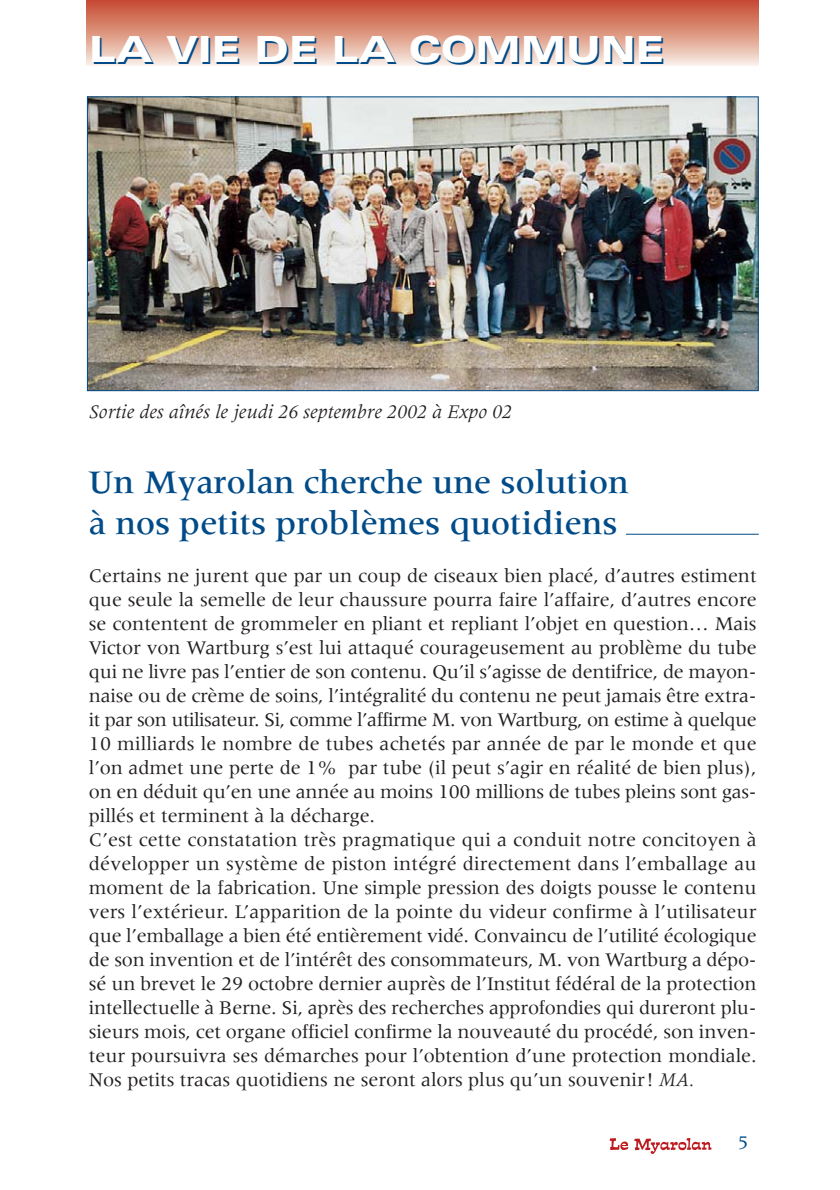
<style>
.page{position:relative;width:840px;height:1190px;background:#fff}
.page>*{position:absolute;margin:0;border:0;box-sizing:border-box;transform-origin:0 0}
.t1{font:900 expanded 36px "Univers";color:#004b88}
.t2{font:500 34px/40.8px "Meridien";color:#004b88}
.t3{font:20px/24px "Meridien";letter-spacing:-.005em;color:#231f20}
.t4{font:italic 20px "Meridien";color:#231f20}
.t5{font:20px "Meridien";color:#004b88}
.s1{font-style:italic}
</style>
<div class="page">
<div style="left:87px;top:0;width:672px;height:65px;background:linear-gradient(to bottom,#c4462a,#f6e8dc)"></div>
<svg style="left:610px;top:1138px;width:18px;height:12px"></svg>
<svg style="left:634px;top:1138px;width:78px;height:16px"></svg>
<img style="left:89px;top:98px;width:668px;height:291px">
<hr style="left:626px;top:534px;width:133px;height:1px;background:#004b88">
<h1 class="t1" style="left:91px;top:38px;width:577px">LA VIE DE LA COMMUNE</h1>
<p class="t4" style="left:89px;top:404px;width:425px">Sortie des aînés le jeudi 26 septembre 2002 à Expo 02</p>
<h2 class="t2" style="left:89px;top:465px;width:542px">Un Myarolan cherche une solution à nos petits problèmes quotidiens</h2>
<p class="t3" style="left:89px;top:565px;width:669px">Certains ne jurent que par un coup de ciseaux bien placé, d’autres estiment que seule la semelle de leur chaussure pourra faire l’affaire, d’autres encore se contentent de grommeler en pliant et repliant l’objet en question… Mais Victor von Wartburg s’est lui attaqué courageusement au problème du tube qui ne livre pas l’entier de son contenu. Qu’il s’agisse de dentifrice, de mayon&shy;naise ou de crème de soins, l’intégralité du contenu ne peut jamais être extra&shy;it par son utilisateur. Si, comme l’affirme M. von Wartburg, on estime à quelque 10 milliards le nombre de tubes achetés par année de par le monde et que l’on admet une perte de 1% par tube (il peut s’agir en réalité de bien plus), on en déduit qu’en une année au moins 100 millions de tubes pleins sont gas&shy;pillés et terminent à la décharge.<br>C’est cette constatation très pragmatique qui a conduit notre concitoyen à développer un système de piston intégré directement dans l’emballage au moment de la fabrication. Une simple pression des doigts pousse le contenu vers l’extérieur. L’apparition de la pointe du videur confirme à l’utilisateur que l’emballage a bien été entièrement vidé. Convaincu de l’utilité écologique de son invention et de l’intérêt des consommateurs, M. von Wartburg a dépo&shy;sé un brevet le 29 octobre dernier auprès de l’Institut fédéral de la protection intellectuelle à Berne. Si, après des recherches approfondies qui dureront plu&shy;sieurs mois, cet organe officiel confirme la nouveauté du procédé, son inven&shy;teur poursuivra ses démarches pour l’obtention d’une protection mondiale.<br>Nos petits tracas quotidiens ne seront alors plus qu’un souvenir! <span class="s1">MA.</span></p>
<p class="t5" style="left:738px;top:1135px;width:13px">5</p>
</div>
